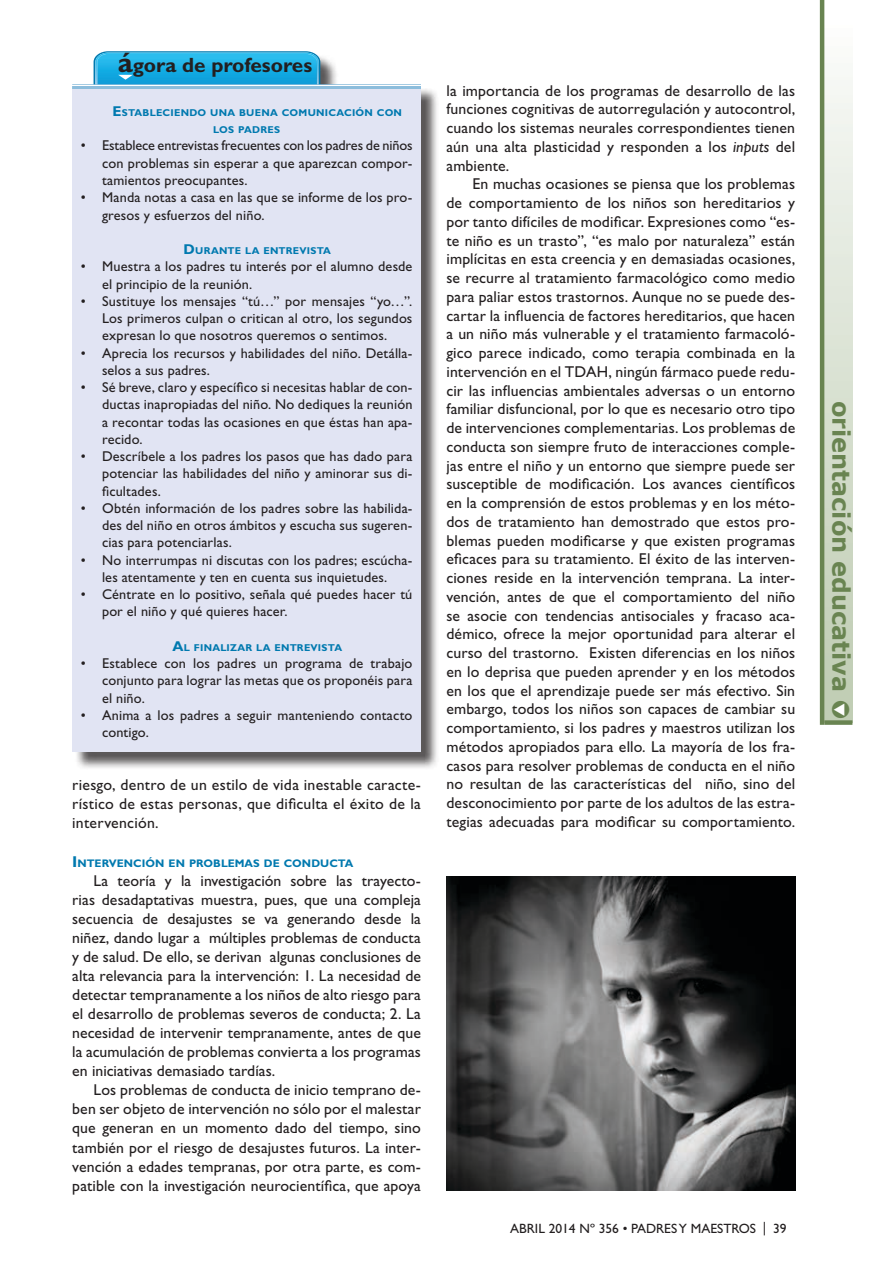
<style>
.page{position:relative;width:893px;height:1263px;background:#fff}
.page>*{position:absolute;margin:0;border:0;box-sizing:border-box;transform-origin:0 0}
.t1{font:700 24px "Verdana";color:#698451}
.t2{font:700 20.7px "Gill Sans Std";color:#231f20}
.t3{font:15.75px/18.8px "Gill Sans Std";letter-spacing:.01em;color:#231f20;text-align:justify}
.t4{font:14.25px/17.2px "Gill Sans Std";letter-spacing:.01em;color:#231f20;text-align:justify}
.t5{font:13.5px "Gill Sans Std";color:#231f20}
.t6{font:700 10.95px "Gill Sans Std";letter-spacing:.005em;color:#0079af}
.t7{font:700 10.05px/17.2px "Gill Sans Std";letter-spacing:.02em;color:#0079af}
.s1{font-size:28.5px}
.s2{font-size:14.25px}
.s3{font-size:15.75px}
.s4{font-style:italic}
.s5{color:#fff}
</style>
<div class="page">
<svg style="left:824px;top:0;width:28px;height:720px"></svg>
<div style="left:824px;top:720px;width:28px;height:5px;background:#698451"></div>
<hr style="left:820px;top:0;width:4px;height:725px;background:#698451">
<div style="left:75px;top:54px;width:365px;height:716px;background:#231f20;opacity:.75"></div>
<svg style="left:72px;top:51px;width:349px;height:38px"></svg>
<hr style="left:73px;top:85px;width:348px;height:1px;background:#585858">
<hr style="left:72px;top:86px;width:349px;height:1px;background:#fff">
<div style="left:72px;top:89px;width:349px;height:662px;background:#e1e4f3"></div>
<img style="left:446px;top:876px;width:349px;height:315px">
<h2 class="t2" style="left:118px;top:53px;width:196px"><span class="s1">á</span>gora de profesores</h2>
<p class="t7" style="left:213px;top:104px;width:190px;text-indent:-101px"><span class="s2">E</span>STABLECIENDO UNA BUENA COMUNICACIÓN CON<br>LOS PADRES</p>
<p class="t4" style="left:102px;top:137px;width:312px;text-indent:-21px">• Establece entrevistas frecuentes con los padres de niños con problemas sin esperar a que aparezcan compor&shy;tamientos preocupantes.</p>
<p class="t4" style="left:102px;top:189px;width:312px;text-indent:-21px">• Manda notas a casa en las que se informe de los pro&shy;gresos y esfuerzos del niño.</p>
<p class="t7" style="left:183px;top:242px;width:149px"><span class="s2">D</span> URANTE LA ENTREVISTA</p>
<p class="t4" style="left:102px;top:258px;width:312px;text-indent:-21px">• Muestra a los padres tu interés por el alumno desde el principio de la reunión.</p>
<p class="t4" style="left:102px;top:292px;width:312px;text-indent:-21px">• Sustituye los mensajes “tú…” por mensajes “yo…”.<br>Los primeros culpan o critican al otro, los segundos expresan lo que nosotros queremos o sentimos.</p>
<p class="t4" style="left:102px;top:344px;width:312px;text-indent:-21px">• Aprecia los recursos y habilidades del niño. Detálla&shy;selos a sus padres.</p>
<p class="t4" style="left:102px;top:379px;width:312px;text-indent:-21px">• Sé breve, claro y específico si necesitas hablar de con&shy;ductas inapropiadas del niño. No dediques la reunión a recontar todas las ocasiones en que éstas han apa&shy;recido.</p>
<p class="t4" style="left:102px;top:448px;width:312px;text-indent:-21px">• Descríbele a los padres los pasos que has dado para potenciar las habilidades del niño y aminorar sus di&shy;ficultades.</p>
<p class="t4" style="left:102px;top:499px;width:312px;text-indent:-21px">• Obtén información de los padres sobre las habilida&shy;des del niño en otros ámbitos y escucha sus sugeren&shy;cias para potenciarlas.</p>
<p class="t4" style="left:81px;top:551px;width:333px;text-align:center">• No interrumpas ni discutas con los padres; escúcha&shy;les atentamente y ten en cuenta sus inquietudes.</p>
<p class="t4" style="left:102px;top:586px;width:312px;text-indent:-21px">• Céntrate en lo positivo, señala qué puedes hacer tú por el niño y qué quieres hacer.</p>
<p class="t7" style="left:172px;top:639px;width:171px"><span class="s2">A</span>L FINALIZAR LA ENTREVISTA</p>
<p class="t4" style="left:102px;top:655px;width:312px;text-indent:-21px">• Establece con los padres un programa de trabajo conjunto para lograr las metas que os proponéis para el niño.</p>
<p class="t4" style="left:102px;top:706px;width:312px;text-indent:-21px">• Anima a los padres a seguir manteniendo contacto contigo.</p>
<p class="t3" style="left:72px;top:776px;width:350px">riesgo, dentro de un estilo de vida inestable caracte&shy;rístico de estas personas, que dificulta el éxito de la intervención.</p>
<p class="t6" style="left:72px;top:856px;width:283px"><span class="s3">I</span> NTERVENCIÓN EN PROBLEMAS DE CONDUCTA</p>
<p class="t3" style="left:72px;top:871px;width:350px;text-indent:21px">La teoría y la investigación sobre las trayecto&shy;rias desadaptativas muestra, pues, que una compleja secuencia de desajustes se va generando desde la niñez, dando lugar a múltiples problemas de conducta y de salud. De ello, se derivan algunas conclusiones de alta relevancia para la intervención: 1. La necesidad de detectar tempranamente a los niños de alto riesgo para el desarrollo de problemas severos de conducta; 2. La necesidad de intervenir tempranamente, antes de que la acumulación de problemas convierta a los programas en iniciativas demasiado tardías.</p>
<p class="t3" style="left:72px;top:1080px;width:350px;text-indent:21px">Los problemas de conducta de inicio temprano de&shy;ben ser objeto de intervención no sólo por el malestar que generan en un momento dado del tiempo, sino también por el riesgo de desajustes futuros. La inter&shy;vención a edades tempranas, por otra parte, es com&shy;patible con la investigación neurocientífica, que apoya</p>
<p class="t3" style="left:446px;top:81px;width:350px">la importancia de los programas de desarrollo de las funciones cognitivas de autorregulación y autocontrol, cuando los sistemas neurales correspondientes tienen aún una alta plasticidad y responden a los <span class="s4">inputs</span> del ambiente.</p>
<p class="t3" style="left:446px;top:175px;width:350px;text-indent:26px">En muchas ocasiones se piensa que los problemas de comportamiento de los niños son hereditarios y por tanto difíciles de modificar. Expresiones como “es&shy;te niño es un trasto”, “es malo por naturaleza” están implícitas en esta creencia y en demasiadas ocasiones, se recurre al tratamiento farmacológico como medio para paliar estos trastornos. Aunque no se puede des&shy;cartar la influencia de factores hereditarios, que hacen a un niño más vulnerable y el tratamiento farmacoló&shy;gico parece indicado, como terapia combinada en la intervención en el TDAH, ningún fármaco puede redu&shy;cir las influencias ambientales adversas o un entorno familiar disfuncional, por lo que es necesario otro tipo de intervenciones complementarias. Los problemas de conducta son siempre fruto de interacciones comple&shy;jas entre el niño y un entorno que siempre puede ser susceptible de modificación. Los avances científicos en la comprensión de estos problemas y en los méto&shy;dos de tratamiento han demostrado que estos pro&shy;blemas pueden modificarse y que existen programas eficaces para su tratamiento. El éxito de las interven&shy;ciones reside en la intervención temprana. La inter&shy;vención, antes de que el comportamiento del niño se asocie con tendencias antisociales y fracaso aca&shy;démico, ofrece la mejor oportunidad para alterar el curso del trastorno. Existen diferencias en los niños en lo deprisa que pueden aprender y en los métodos en los que el aprendizaje puede ser más efectivo. Sin embargo, todos los niños son capaces de cambiar su comportamiento, si los padres y maestros utilizan los métodos apropiados para ello. La mayoría de los fra&shy;casos para resolver problemas de conducta en el niño no resultan de las características del niño, sino del desconocimiento por parte de los adultos de las estra&shy;tegias adecuadas para modificar su comportamiento.</p>
<p class="t5" style="left:510px;top:1221px;width:278px">ABRIL 2014 Nº 356 • PADRES Y MAESTROS | 39</p>
<h1 class="t1" style="left:858px;top:400px;width:320px;rotate:90deg">orientación educativa ●<span class="s5">▼</span></h1>
</div>
